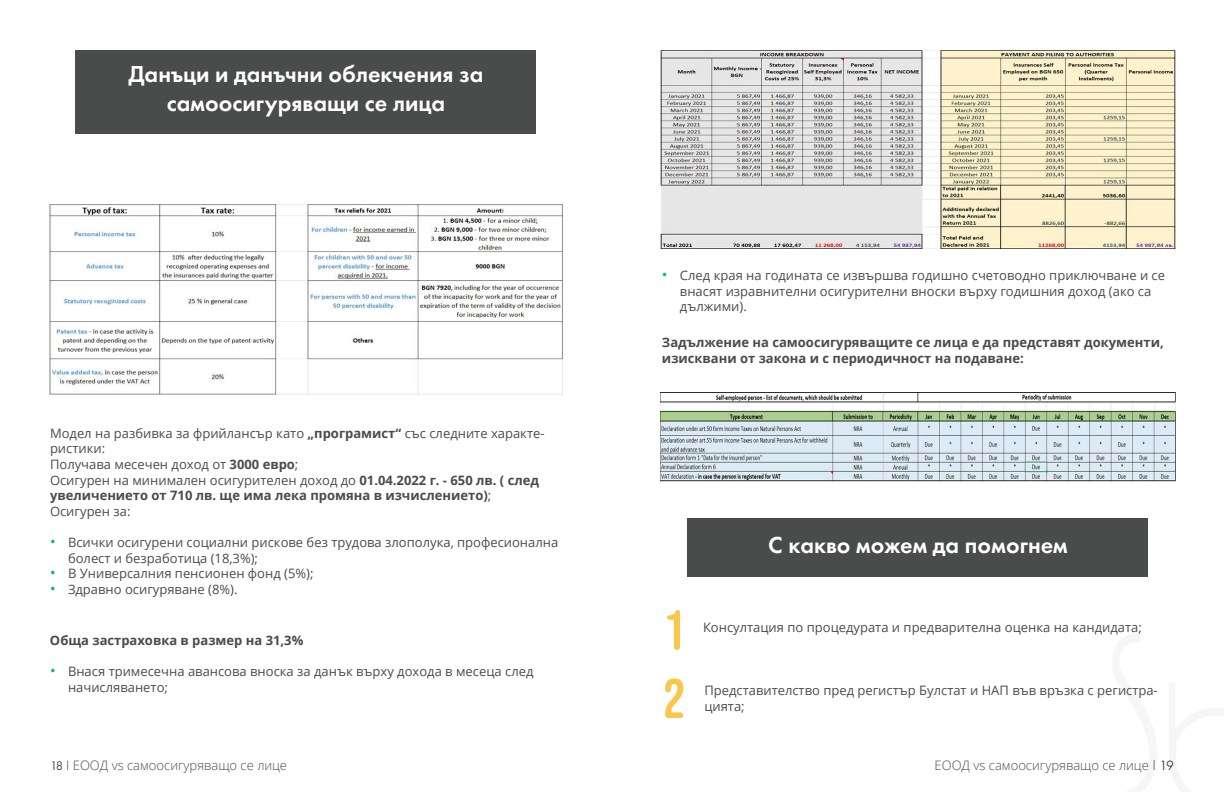
<style>
.page{position:relative;width:1224px;height:792px;background:#fff}
.page>*{position:absolute;margin:0;border:0;box-sizing:border-box;transform-origin:0 0}
.t1{font:55.8px "Bebas Neue Rounded";color:#fbc64d}
.t2{font:600 24px "Futura PT";color:#fff}
.t3{font:13px/15.6px "Open Sans";color:#4a4b4b}
.t4{font:700 13px/15.6px "Open Sans";color:#4a4b4b}
.t5{font:300 13px "Open Sans";color:#4a4b4b}
.s1{font-weight:700}
.s2{font-weight:400}
.s3{font-size:15px;color:#00b29b}
.s4{font-family:"Futura PT";font-weight:400}
.s5{font-size:14px}
.s6{font-family:"Futura PT";font-weight:400;font-size:14px}
</style>
<div class="page">
<img style="left:49px;top:205px;width:514px;height:190px">
<img style="left:661px;top:50px;width:514px;height:199px">
<img style="left:661px;top:392px;width:514px;height:90px">
<div style="left:76px;top:50px;width:460px;height:83px;background:#4a4b4b"></div>
<div style="left:688px;top:518px;width:460px;height:59px;background:#4a4b4b"></div>
<p class="t2" style="left:129px;top:59px;width:356px">Данъци и данъчни облекчения за</p>
<p class="t2" style="left:167px;top:88px;width:280px">самоосигуряващи се лица</p>
<p class="t3" style="left:50px;top:425px;width:496px">Модел на разбивка за фрийлансър като <span class="s1">„програмист“</span> със следните характе&shy;ристики:</p>
<p class="t3" style="left:50px;top:456px;width:250px">Получава месечен доход от <span class="s1">3000 евро</span>;</p>
<p class="t4" style="left:50px;top:472px;width:491px"><span class="s2">Осигурен на минимален осигурителен доход до</span> 01.04.2022 г. - 650 лв. ( след увеличението от 710 лв. ще има лека промяна в изчислението)<span class="s2">;</span></p>
<p class="t3" style="left:50px;top:503px;width:82px">Осигурен за:</p>
<p class="t3" style="left:68px;top:534px;width:492px;text-indent:-18px"><span class="s3">•</span> Всички осигурени социални рискове без трудова злополука, професионална болест и безработица (18,3%);</p>
<p class="t3" style="left:50px;top:565px;width:265px"><span class="s3">•</span> В Универсалния пенсионен фонд (5%);</p>
<p class="t3" style="left:50px;top:581px;width:189px"><span class="s3">•</span> Здравно осигуряване (8%).</p>
<p class="t4" style="left:50px;top:632px;width:255px">Обща застраховка в размер на 31,3%</p>
<p class="t3" style="left:68px;top:663px;width:467px;text-indent:-18px"><span class="s3">•</span> Внася тримесечна авансова вноска за данък върху дохода в месеца след начисляването;</p>
<p class="t3" style="left:680px;top:267px;width:487px;text-indent:-18px"><span class="s3">•</span> След края на годината се извършва годишно счетоводно приключване и се внасят изравнителни осигурителни вноски върху годишния доход (ако са дължими).</p>
<p class="t4" style="left:662px;top:334px;width:503px">Задължение на самоосигуряващите се лица е да представят документи, изисквани от закона и с периодичност на подаване:</p>
<p class="t2" style="left:768px;top:530px;width:301px">С какво можем да помогнем</p>
<p class="t1" style="left:663px;top:599px;width:24px">1</p>
<p class="t1" style="left:663px;top:667px;width:24px">2</p>
<p class="t3" style="left:703px;top:620px;width:440px">Консултация по процедурата и предварителна оценка на кандидата;</p>
<p class="t3" style="left:704px;top:682px;width:455px">Представителство пред регистър Булстат и НАП във връзка с регистра-</p>
<p class="t3" style="left:704px;top:698px;width:42px">цията;</p>
<p class="t5" style="left:50px;top:756px;width:239px"><span class="s4">18</span> I ЕООД vs самоосигуряващо се лице</p>
<p class="t5" style="left:935px;top:756px;width:241px">ЕООД vs самоосигуряващо се лице <span class="s5">I</span> <span class="s6">19</span></p>
</div>
